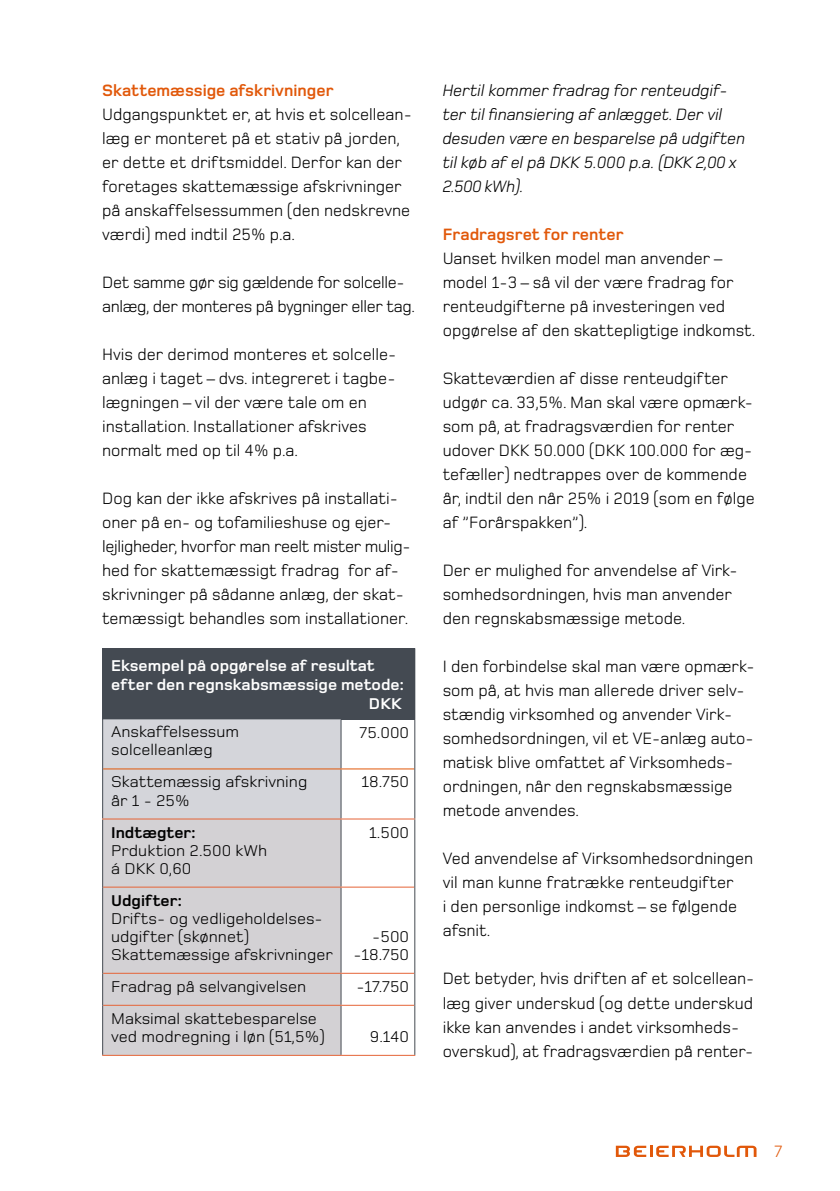
<style>
.page{position:relative;width:840px;height:1191px;background:#fff}
.page>*{position:absolute;margin:0;border:0;box-sizing:border-box;transform-origin:0 0}
.t1{font:17px/24px "Foundry Monoline";color:#000}
.t2{font:italic 17px/24px "Foundry Monoline";color:#000}
.t3{font:17px/24px "Foundry Monoline";letter-spacing:-.02em;color:#000}
.t4{font:700 17px "Foundry Monoline";color:#e1580a}
.t5{font:17px "Foundry Monoline";color:#e1580a}
.t6{font:16.2px/18px "Foundry Monoline";color:#000;scale:1.04 1}
.t7{font:700 16.2px "Foundry Monoline";color:#fff;scale:1.04 1}
.t8{font:700 16.2px "Foundry Monoline";color:#000;scale:1.04 1}
</style>
<div class="page">
<svg style="left:615px;top:1145px;width:141px;height:12px"></svg>
<div style="left:103px;top:648px;width:311px;height:71px;background:#444a52"></div>
<div style="left:103px;top:719px;width:237px;height:99px;background:#d4d5da"></div>
<div style="left:103px;top:819px;width:237px;height:235px;background:#d3d1d4"></div>
<hr style="left:102px;top:648px;width:1px;height:71px;background:#444a52">
<hr style="left:102px;top:719px;width:1px;height:50px;background:#444a52">
<hr style="left:340px;top:719px;width:1px;height:49px;background:#444a52">
<hr style="left:102px;top:769px;width:1px;height:49px;background:#444a52">
<hr style="left:340px;top:769px;width:1px;height:49px;background:#444a52">
<hr style="left:102px;top:819px;width:1px;height:68px;background:#454b52">
<hr style="left:340px;top:819px;width:1px;height:67px;background:#454b52">
<hr style="left:102px;top:887px;width:1px;height:86px;background:#454b52">
<hr style="left:340px;top:887px;width:1px;height:85px;background:#454b52">
<hr style="left:102px;top:973px;width:1px;height:32px;background:#454b52">
<hr style="left:340px;top:973px;width:1px;height:31px;background:#454b52">
<hr style="left:102px;top:1005px;width:1px;height:49px;background:#454b52">
<hr style="left:340px;top:1005px;width:1px;height:49px;background:#454b52">
<hr style="left:103px;top:768px;width:238px;height:1px;background:#e1580a">
<hr style="left:341px;top:768px;width:73px;height:1px;background:#e1580a">
<hr style="left:102px;top:818px;width:239px;height:1px;background:#e56437">
<hr style="left:341px;top:818px;width:74px;height:1px;background:#e56437">
<hr style="left:103px;top:886px;width:238px;height:1px;background:#e56437">
<hr style="left:341px;top:886px;width:73px;height:1px;background:#e56437">
<hr style="left:103px;top:972px;width:238px;height:1px;background:#e56437">
<hr style="left:341px;top:972px;width:73px;height:1px;background:#e56437">
<hr style="left:103px;top:1004px;width:238px;height:1px;background:#e56437">
<hr style="left:341px;top:1004px;width:73px;height:1px;background:#e56437">
<hr style="left:102px;top:1054px;width:239px;height:1px;background:#e56437">
<hr style="left:341px;top:1054px;width:74px;height:1px;background:#e56437">
<hr style="left:414px;top:648px;width:1px;height:71px;background:#444a52">
<hr style="left:414px;top:719px;width:1px;height:50px;background:#444a52">
<hr style="left:414px;top:769px;width:1px;height:49px;background:#444a52">
<hr style="left:414px;top:819px;width:1px;height:68px;background:#454b52">
<hr style="left:414px;top:887px;width:1px;height:86px;background:#454b52">
<hr style="left:414px;top:973px;width:1px;height:32px;background:#454b52">
<hr style="left:414px;top:1005px;width:1px;height:49px;background:#454b52">
<p class="t4" style="left:102px;top:81px;width:233px">Skattemæssige afskrivninger</p>
<p class="t1" style="left:102px;top:102px;width:311px">Udgangspunktet er, at hvis et solcellean&shy;læg er monteret på et stativ på jorden, er dette et driftsmiddel. Derfor kan der foretages skattemæssige afskrivninger på anskaffelsessummen (den nedskrevne værdi) med indtil 25% p.a.</p>
<p class="t3" style="left:102px;top:270px;width:314px">Det samme gør sig gældende for solcelle&shy;anlæg, der monteres på bygninger eller tag.</p>
<p class="t1" style="left:102px;top:342px;width:295px">Hvis der derimod monteres et solcelle&shy;anlæg i taget – dvs. integreret i tagbe&shy;lægningen – vil der være tale om en installation. Installationer afskrives normalt med op til 4% p.a.</p>
<p class="t1" style="left:102px;top:486px;width:310px">Dog kan der ikke afskrives på installati&shy;oner på en- og tofamilieshuse og ejer&shy;lejligheder, hvorfor man reelt mister mulig&shy;hed for skattemæssigt fradrag for af&shy;skrivninger på sådanne anlæg, der skat&shy;temæssigt behandles som installationer.</p>
<p class="t7" style="left:111px;top:656px;width:255px">Eksempel på opgørelse af resultat</p>
<p class="t7" style="left:111px;top:675px;width:283px">efter den regnskabsmæssige metode:</p>
<p class="t7" style="left:369px;top:694px;width:33px">DKK</p>
<p class="t6" style="left:111px;top:723px;width:124px">Anskaffelsessum solcelleanlæg</p>
<p class="t6" style="left:359px;top:723px;width:49px">75.000</p>
<p class="t6" style="left:111px;top:773px;width:190px">Skattemæssig afskrivning år 1 - 25%</p>
<p class="t6" style="left:361px;top:773px;width:47px">18.750</p>
<p class="t8" style="left:111px;top:823px;width:83px">Indtægter:</p>
<p class="t6" style="left:111px;top:841px;width:151px">Prduktion 2.500 kWh á DKK 0,60</p>
<p class="t6" style="left:369px;top:823px;width:40px">1.500</p>
<p class="t8" style="left:111px;top:891px;width:69px">Udgifter:</p>
<p class="t6" style="left:111px;top:909px;width:214px">Drifts- og vedligeholdelses&shy;udgifter (skønnet)<br>Skattemæssige afskrivninger</p>
<p class="t6" style="left:353px;top:927px;width:55px;text-align:right">-500 -18.750</p>
<p class="t6" style="left:111px;top:977px;width:189px">Fradrag på selvangivelsen</p>
<p class="t6" style="left:356px;top:977px;width:52px">-17.750</p>
<p class="t6" style="left:111px;top:1009px;width:206px">Maksimal skattebesparelse ved modregning i løn (51,5%)</p>
<p class="t6" style="left:370px;top:1027px;width:39px">9.140</p>
<p class="t2" style="left:442px;top:78px;width:304px">Hertil kommer fradrag for renteudgif&shy;ter til finansiering af anlægget. Der vil desuden være en besparelse på udgiften til køb af el på DKK 5.000 p.a. (DKK 2,00 x 2.500 kWh).</p>
<p class="t4" style="left:442px;top:225px;width:182px">Fradragsret for renter</p>
<p class="t1" style="left:442px;top:246px;width:314px">Uanset hvilken model man anvender – model 1-3 – så vil der være fradrag for renteudgifterne på investeringen ved opgørelse af den skattepligtige indkomst.</p>
<p class="t1" style="left:442px;top:366px;width:313px">Skatteværdien af disse renteudgifter udgør ca. 33,5%. Man skal være opmærk&shy;som på, at fradragsværdien for renter udover DKK 50.000 (DKK 100.000 for æg&shy;tefæller) nedtrappes over de kommende år, indtil den når 25% i 2019 (som en følge af ”Forårspakken”).</p>
<p class="t1" style="left:442px;top:558px;width:296px">Der er mulighed for anvendelse af Virk&shy;somhedsordningen, hvis man anvender den regnskabsmæssige metode.</p>
<p class="t1" style="left:442px;top:654px;width:313px">I den forbindelse skal man være opmærk&shy;som på, at hvis man allerede driver selv&shy;stændig virksomhed og anvender Virk&shy;somhedsordningen, vil et VE-anlæg auto&shy;matisk blive omfattet af Virksomheds&shy;ordningen, når den regnskabsmæssige metode anvendes.</p>
<p class="t1" style="left:442px;top:846px;width:312px">Ved anvendelse af Virksomhedsordningen vil man kunne fratrække renteudgifter<br>i den personlige indkomst – se følgende afsnit.</p>
<p class="t1" style="left:442px;top:966px;width:313px">Det betyder, hvis driften af et solcellean&shy;læg giver underskud (og dette underskud ikke kan anvendes i andet virksomheds&shy;overskud), at fradragsværdien på renter-</p>
<p class="t5" style="left:774px;top:1142px;width:9px">7</p>
</div>
